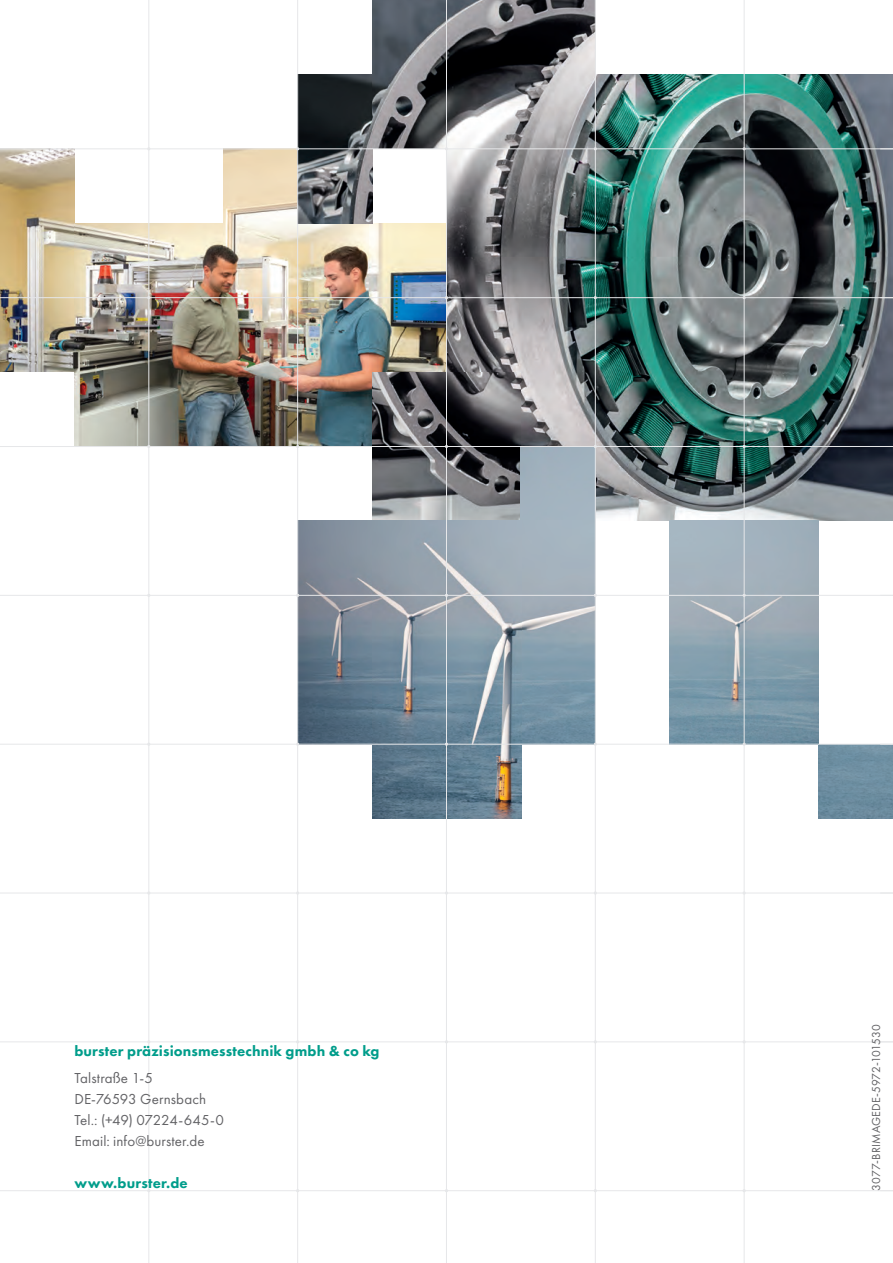
<style>
.page{position:relative;width:893px;height:1263px;background:#fff}
.page>*{position:absolute;margin:0;border:0;box-sizing:border-box;transform-origin:0 0}
.t1{font:15px/21px "Futura PT";letter-spacing:.005em;color:#636366}
.t2{font:800 15px "Futura PT";letter-spacing:.01em;color:#009d8b}
.t3{font:12px "Futura PT";letter-spacing:.01em;color:#636366}
</style>
<div class="page">
<img style="left:0;top:150px;width:74px;height:221px">
<img style="left:74px;top:223px;width:372px;height:223px">
<img style="left:224px;top:150px;width:144px;height:221px">
<img style="left:298px;top:74px;width:74px;height:149px">
<img style="left:447px;top:74px;width:446px;height:447px">
<img style="left:372px;top:372px;width:149px;height:149px">
<img style="left:372px;top:0;width:223px;height:149px">
<div style="left:520px;top:447px;width:75px;height:74px;background:#a2b2bf"></div>
<img style="left:670px;top:521px;width:149px;height:223px">
<img style="left:298px;top:521px;width:297px;height:223px">
<img style="left:372px;top:521px;width:149px;height:298px">
<img style="left:819px;top:745px;width:74px;height:74px">
<hr style="left:0;top:149px;width:893px;height:1px;background:#e6e7e9">
<svg style="left:880px;top:149px;width:13px;height:1px"></svg>
<hr style="left:0;top:893px;width:893px;height:1px;background:#e6e7e9">
<hr style="left:0;top:1041px;width:893px;height:1px;background:#e6e7e9">
<hr style="left:0;top:1190px;width:893px;height:1px;background:#e6e7e9">
<hr style="left:0;top:744px;width:893px;height:1px;background:#e6e7e9">
<svg style="left:880px;top:744px;width:13px;height:1px"></svg>
<hr style="left:0;top:595px;width:893px;height:1px;background:#e6e7e9">
<hr style="left:0;top:446px;width:893px;height:1px;background:#e6e7e9">
<hr style="left:0;top:297px;width:893px;height:1px;background:#e6e7e9">
<hr style="left:149px;top:0;width:1px;height:1263px;background:#e6e7e9">
<hr style="left:297px;top:0;width:1px;height:1263px;background:#e6e7e9">
<hr style="left:446px;top:0;width:1px;height:1263px;background:#e6e7e9">
<hr style="left:595px;top:0;width:1px;height:1263px;background:#e6e7e9">
<hr style="left:744px;top:0;width:1px;height:1263px;background:#e6e7e9">
<p class="t2" style="left:74px;top:1042px;width:307px">burster präzisionsmesstechnik gmbh &amp; co kg</p>
<p class="t1" style="left:74px;top:1067px;width:151px">Talstraße 1-5<br>DE-76593 Gernsbach<br>Tel.: (+49) 07224-645-0<br>Email: info@burster.de</p>
<p class="t2" style="left:74px;top:1174px;width:115px">www.burster.de</p>
<p class="t3" style="left:869px;top:1191px;width:168px;rotate:-90deg">3077-BRIMAGEDE-5972-101530</p>
</div>
